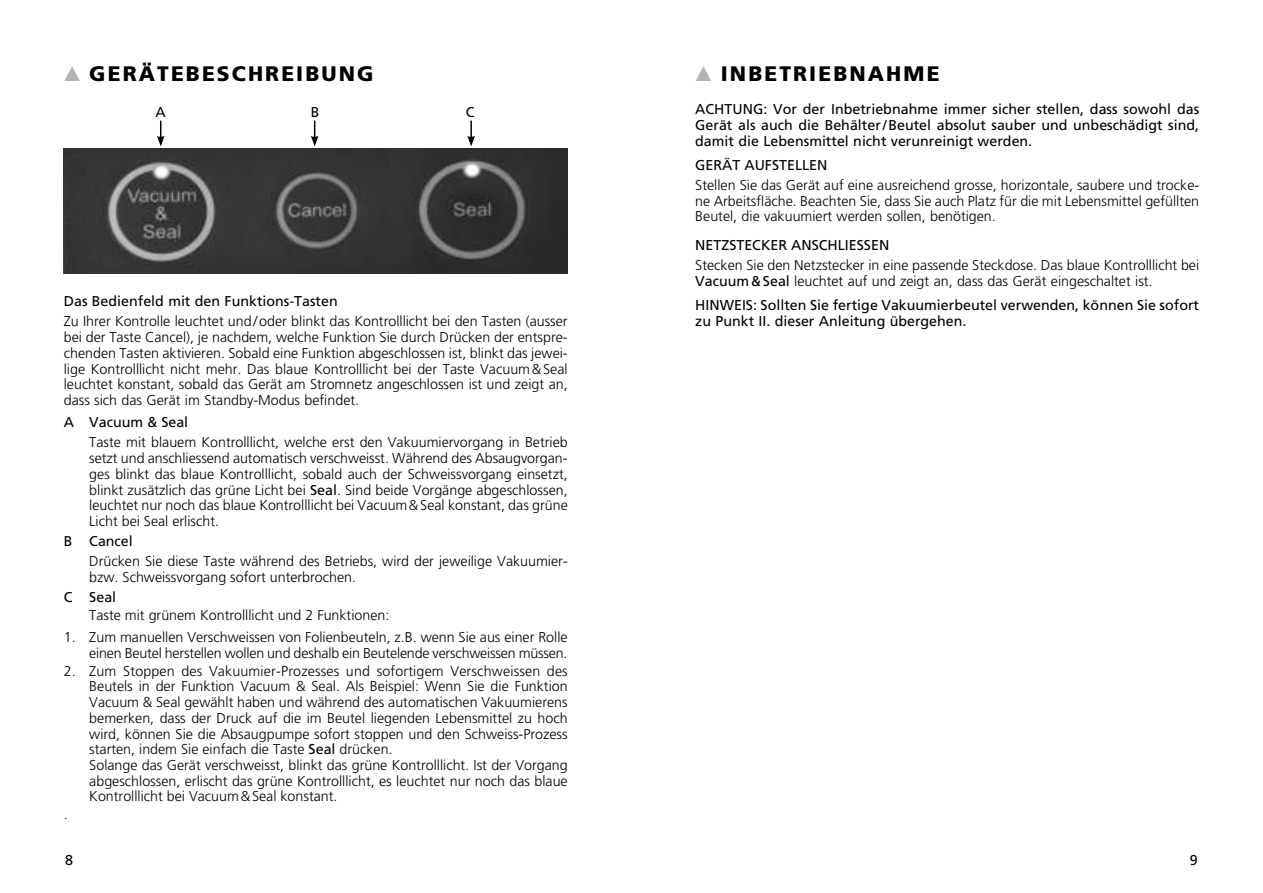
<style>
.page{position:relative;width:1263px;height:893px;background:#fff}
.page>*{position:absolute;margin:0;border:0;box-sizing:border-box;transform-origin:0 0}
.t1{font:900 21px "Frutiger";letter-spacing:.1em;color:#000}
.t2{font:300 14.25px/15.8px "Frutiger";color:#000;text-align:justify}
.t3{font:14.25px/15.8px "Frutiger";color:#000;text-align:justify}
.s1{color:#b1b3b4}
.s2{font-weight:400}
</style>
<div class="page">
<img style="left:64px;top:148px;width:504px;height:125px">
<svg style="left:157px;top:121px;width:8px;height:25px"></svg>
<svg style="left:311px;top:121px;width:7px;height:25px"></svg>
<svg style="left:467px;top:121px;width:8px;height:25px"></svg>
<h1 class="t1" style="left:64px;top:63px;width:311px"><span class="s1">▲</span> GERÄTEBESCHREIBUNG</h1>
<p class="t3" style="left:156px;top:105px;width:12px">A</p>
<p class="t3" style="left:311px;top:105px;width:10px">B</p>
<p class="t3" style="left:466px;top:105px;width:10px">C</p>
<p class="t3" style="left:64px;top:294px;width:275px">Das Bedienfeld mit den Funktions-Tasten</p>
<p class="t2" style="left:64px;top:314px;width:505px">Zu Ihrer Kontrolle leuchtet und / oder blinkt das Kontrolllicht bei den Tasten (ausser bei der Taste Cancel), je nachdem, welche Funktion Sie durch Drücken der entspre&shy;chenden Tasten aktivieren. Sobald eine Funktion abgeschlossen ist, blinkt das jewei&shy;lige Kontrolllicht nicht mehr. Das blaue Kontrolllicht bei der Taste Vacuum &amp; Seal leuchtet konstant, sobald das Gerät am Stromnetz angeschlossen ist und zeigt an, dass sich das Gerät im Standby-Modus befindet.</p>
<p class="t3" style="left:64px;top:415px;width:126px">A Vacuum &amp; Seal</p>
<p class="t2" style="left:89px;top:435px;width:480px">Taste mit blauem Kontrolllicht, welche erst den Vakuumiervorgang in Betrieb setzt und anschliessend automatisch verschweisst. Während des Absaugvorgan&shy;ges blinkt das blaue Kontrolllicht, sobald auch der Schweissvorgang einsetzt, blinkt zusätzlich das grüne Licht bei <span class="s2">Seal</span>. Sind beide Vorgänge abgeschlossen, leuchtet nur noch das blaue Kontrolllicht bei Vacuum &amp; Seal konstant, das grüne Licht bei Seal erlischt.</p>
<p class="t3" style="left:64px;top:534px;width:71px">B Cancel</p>
<p class="t2" style="left:89px;top:554px;width:480px">Drücken Sie diese Taste während des Betriebs, wird der jeweilige Vakuumier&shy;bzw. Schweissvorgang sofort unterbrochen.</p>
<p class="t3" style="left:64px;top:589px;width:54px">C Seal</p>
<p class="t2" style="left:89px;top:607px;width:302px">Taste mit grünem Kontrolllicht und 2 Funktionen:</p>
<p class="t2" style="left:64px;top:629px;width:505px;text-align:right">1. Zum manuellen Verschweissen von Folienbeuteln, z.B. wenn Sie aus einer Rolle einen Beutel herstellen wollen und deshalb ein Beutelende verschweissen müssen.</p>
<p class="t2" style="left:89px;top:663px;width:480px;text-align:left;text-indent:-26px">2. Zum Stoppen des Vakuumier-Prozesses und sofortigem Verschweissen des Beutels in der Funktion Vacuum &amp; Seal. Als Beispiel: Wenn Sie die Funktion Vacuum &amp; Seal gewählt haben und während des automatischen Vakuumierens bemerken, dass der Druck auf die im Beutel liegenden Lebensmittel zu hoch wird, können Sie die Absaugpumpe sofort stoppen und den Schweiss-Prozess starten, indem Sie einfach die Taste <span class="s2">Seal</span> drücken.<br>Solange das Gerät verschweisst, blinkt das grüne Kontrolllicht. Ist der Vorgang abgeschlossen, erlischt das grüne Kontrolllicht, es leuchtet nur noch das blaue Kontrolllicht bei Vacuum &amp; Seal konstant.</p>
<p class="t2" style="left:64px;top:807px;width:5px">.</p>
<p class="t3" style="left:65px;top:853px;width:9px">8</p>
<h1 class="t1" style="left:695px;top:63px;width:246px"><span class="s1">▲</span> INBETRIEBNAHME</h1>
<p class="t3" style="left:695px;top:102px;width:505px">ACHTUNG: Vor der Inbetriebnahme immer sicher stellen, dass sowohl das Gerät als auch die Behälter / Beutel absolut sauber und unbeschädigt sind, damit die Lebensmittel nicht verunreinigt werden.</p>
<p class="t3" style="left:695px;top:157px;width:134px">GERÄT AUFSTELLEN</p>
<p class="t2" style="left:695px;top:177px;width:505px">Stellen Sie das Gerät auf eine ausreichend grosse, horizontale, saubere und trocke&shy;ne Arbeitsfläche. Beachten Sie, dass Sie auch Platz für die mit Lebensmittel gefüllten Beutel, die vakuumiert werden sollen, benötigen.</p>
<p class="t3" style="left:695px;top:237px;width:195px">NETZSTECKER ANSCHLIESSEN</p>
<p class="t2" style="left:695px;top:257px;width:505px">Stecken Sie den Netzstecker in eine passende Steckdose. Das blaue Kontrolllicht bei<br><span class="s2">Vacuum &amp; Seal</span> leuchtet auf und zeigt an, dass das Gerät eingeschaltet ist.</p>
<p class="t3" style="left:695px;top:297px;width:505px">HINWEIS: Sollten Sie fertige Vakuumierbeutel verwenden, können Sie sofort zu Punkt II. dieser Anleitung übergehen.</p>
<p class="t3" style="left:1190px;top:853px;width:9px">9</p>
</div>
